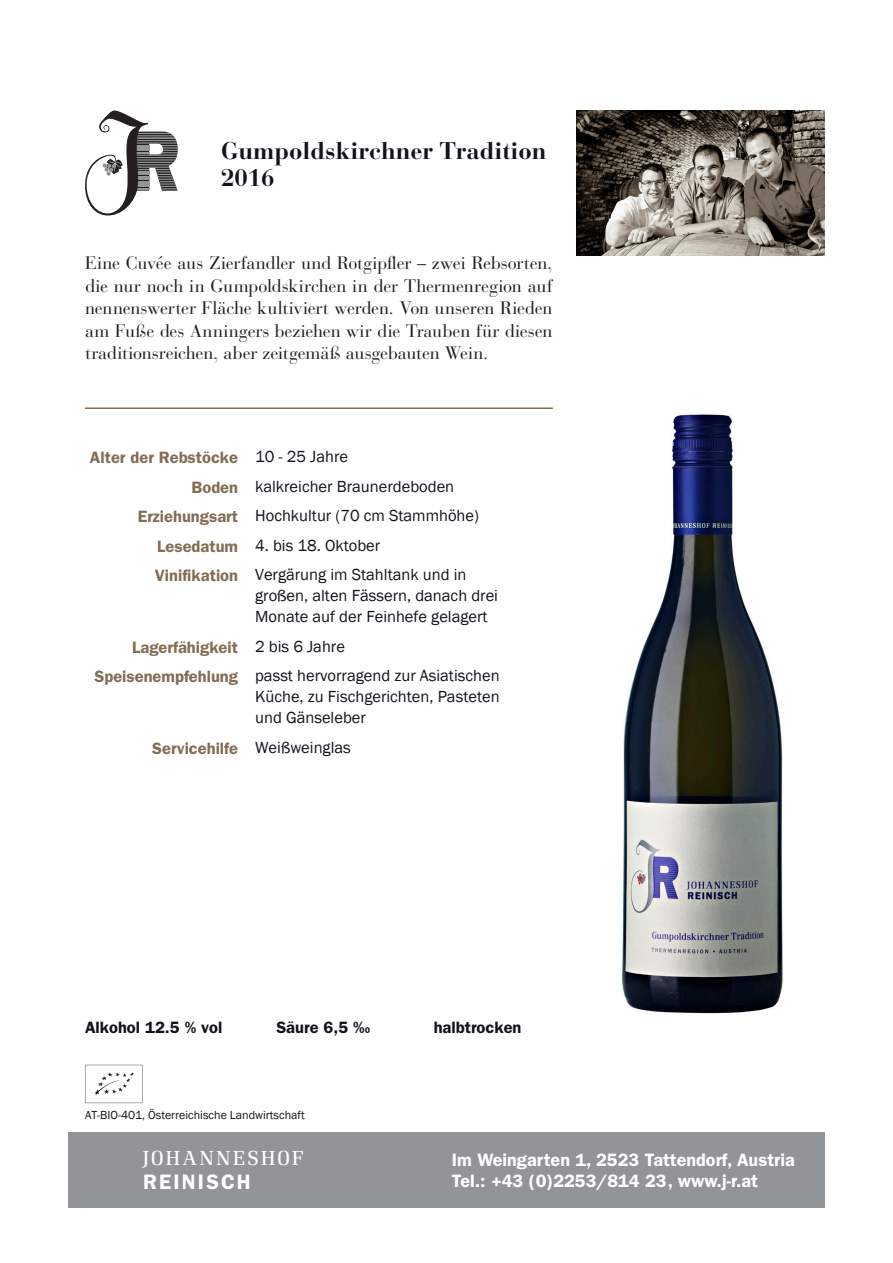
<style>
.page{position:relative;width:893px;height:1263px;background:#fff}
.page>*{position:absolute;margin:0;border:0;box-sizing:border-box;transform-origin:0 0}
._01_Headline_Wein{font:700 24px/27px "Bauer Bodoni";color:#14121b}
.t1{font:300 21px "Renault";letter-spacing:.105em;color:#fff}
.t2{font:600 21px "Franklin Gothic";letter-spacing:.1em;color:#fff}
.t3{font:18px/22.5px "Bauer Bodoni";letter-spacing:-.01em;color:#231f20;text-align:justify}
.t4{font:600 18px/21.6px "Franklin Gothic";color:#fff}
._04_Text{font:16.5px/21px "Franklin Gothic";color:#14121b}
._03_Aufzählung{font:600 16.5px "Franklin Gothic";color:#836d54}
._05_Eckdaten{font:600 16.5px "Franklin Gothic";color:#14121b}
._04_Text-2{font:12px "Franklin Gothic";color:#14121b}
</style>
<div class="page">
<img style="left:577px;top:111px;width:248px;height:144px">
<div style="left:68px;top:1131px;width:757px;height:76px;background:#929598"></div>
<svg style="left:85px;top:111px;width:93px;height:104px"></svg>
<hr style="left:85px;top:407px;width:468px;height:2px;background:#836d54">
<img style="left:622px;top:414px;width:161px;height:600px">
<svg style="left:85px;top:1065px;width:57px;height:38px"></svg>
<p class="_01_Headline_Wein" style="left:221px;top:137px;width:327px">Gumpoldskirchner Tradition<br>2016</p>
<p class="t3" style="left:85px;top:252px;width:469px">Eine Cuvée aus Zierfandler und Rotgipfler – zwei Rebsorten, die nur noch in Gumpoldskirchen in der Thermenregion auf nennenswerter Fläche kultiviert werden. Von unseren Rieden am Fuße des Anningers beziehen wir die Trauben für diesen traditionsreichen, aber zeitgemäß ausgebauten Wein.</p>
<p class="_03_Aufzählung" style="left:90px;top:448px;width:150px">Alter der Rebstöcke</p>
<p class="_03_Aufzählung" style="left:192px;top:477px;width:48px">Boden</p>
<p class="_03_Aufzählung" style="left:138px;top:507px;width:102px">Erziehungsart</p>
<p class="_03_Aufzählung" style="left:157px;top:536px;width:82px">Lesedatum</p>
<p class="_03_Aufzählung" style="left:155px;top:566px;width:85px">Vinifikation</p>
<p class="_03_Aufzählung" style="left:132px;top:637px;width:107px">Lagerfähigkeit</p>
<p class="_03_Aufzählung" style="left:95px;top:667px;width:145px">Speisenempfehlung</p>
<p class="_03_Aufzählung" style="left:152px;top:738px;width:87px">Servicehilfe</p>
<p class="_04_Text" style="left:255px;top:447px;width:95px">10 - 25 Jahre</p>
<p class="_04_Text" style="left:255px;top:476px;width:201px">kalkreicher Braunerdeboden</p>
<p class="_04_Text" style="left:255px;top:506px;width:225px">Hochkultur (70 cm Stammhöhe)</p>
<p class="_04_Text" style="left:255px;top:535px;width:127px">4. bis 18. Oktober</p>
<p class="_04_Text" style="left:255px;top:565px;width:244px">Vergärung im Stahltank und in großen, alten Fässern, danach drei<br>Monate auf der Feinhefe gelagert</p>
<p class="_04_Text" style="left:255px;top:636px;width:91px">2 bis 6 Jahre</p>
<p class="_04_Text" style="left:255px;top:666px;width:246px;text-align:justify">passt hervorragend zur Asiatischen Küche, zu Fischgerichten, Pasteten und Gänseleber</p>
<p class="_04_Text" style="left:255px;top:737px;width:97px">Weißweinglas</p>
<p class="_05_Eckdaten" style="left:85px;top:1017px;width:139px">Alkohol 12.5 % vol</p>
<p class="_05_Eckdaten" style="left:276px;top:1017px;width:96px">Säure 6,5 ‰</p>
<p class="_05_Eckdaten" style="left:434px;top:1017px;width:89px">halbtrocken</p>
<p class="_04_Text-2" style="left:85px;top:1108px;width:221px">AT-BIO-401, Österreichische Landwirtschaft</p>
<p class="t1" style="left:143px;top:1147px;width:162px">JOHANNESHOF</p>
<p class="t2" style="left:143px;top:1170px;width:109px">REINISCH</p>
<p class="t4" style="left:452px;top:1149px;width:344px">Im Weingarten 1, 2523 Tattendorf, Austria<br>Tel.: +43 (0)2253/814 23, www.j-r.at</p>
</div>
